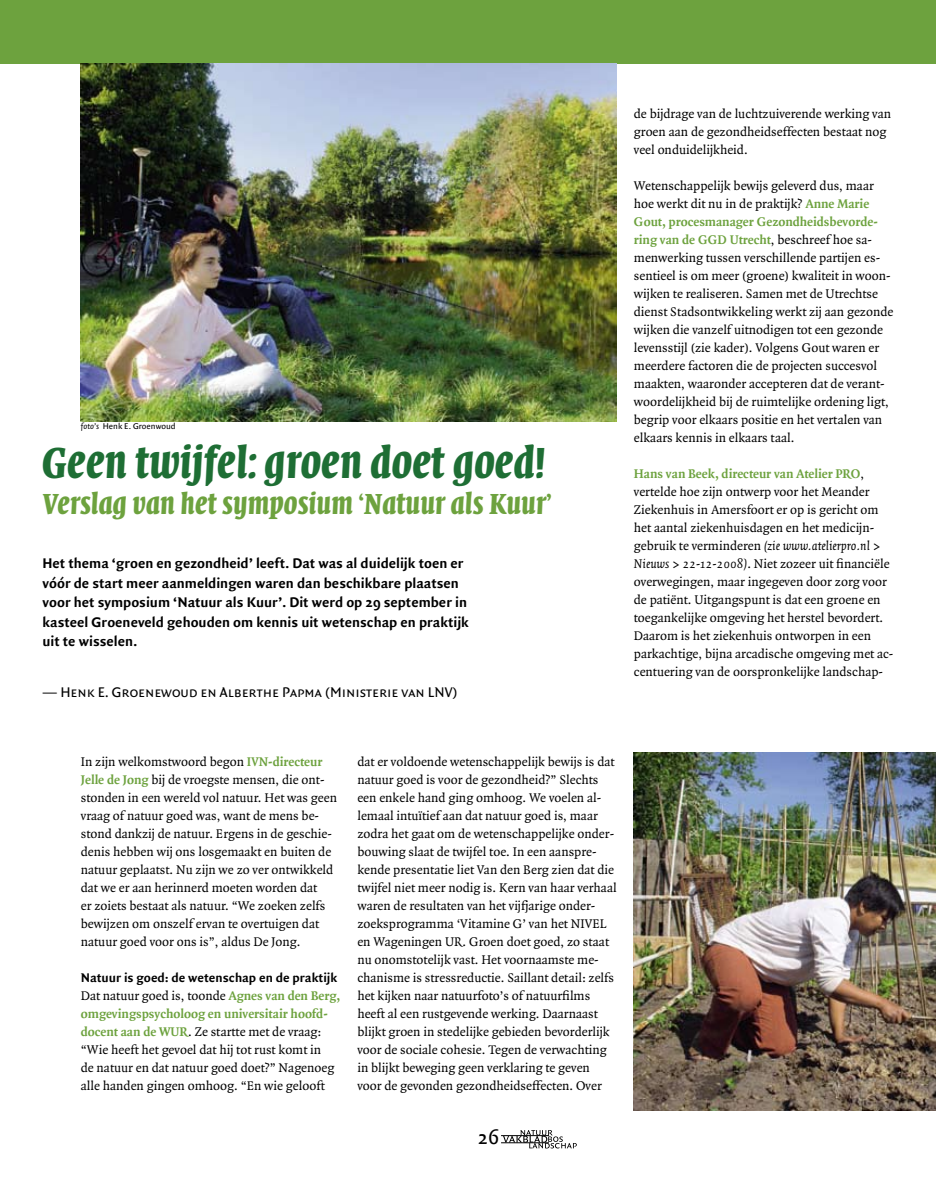
<style>
.page{position:relative;width:936px;height:1191px;background:#fff}
.page>*{position:absolute;margin:0;border:0;box-sizing:border-box;transform-origin:0 0}
.t1{font:italic 700 45px "Quadraat Dis";color:#1e6e34}
.t2{font:italic 700 30px "Quadraat Dis";color:#6da23e}
.t3{font:21px "Quadraat Sans";color:#000}
.t4{font:700 15px/19.5px "Quadraat Sans";color:#000}
.t5{font:15px "Quadraat Sans Caps";color:#000}
.t6{font:13.5px/18px "Quadraat";color:#000}
.t7{font:700 13.5px "Quadraat Sans";color:#000}
.t8{font:9px "Quadraat Sans";color:#000}
.s1{font-style:italic}
.s2{font-weight:700;color:#6da23e}
</style>
<div class="page">
<svg style="left:503px;top:1130px;width:73px;height:18px"></svg>
<hr style="left:501px;top:1135px;width:48px;height:1px;background:#000">
<hr style="left:501px;top:1142px;width:48px;height:1px;background:#000">
<div style="left:0;top:0;width:935px;height:64px;background:#6da23e"></div>
<img style="left:81px;top:64px;width:536px;height:357px">
<img style="left:634px;top:753px;width:301px;height:357px">
<p class="t8" style="left:81px;top:421px;width:96px"><span class="s1">foto’s</span> Henk E. Groenwoud</p>
<h1 class="t1" style="left:43px;top:439px;width:504px">Geen twijfel: groen doet goed!</h1>
<h2 class="t2" style="left:43px;top:488px;width:510px">Verslag van het symposium ‘Natuur als Kuur’</h2>
<p class="t4" style="left:43px;top:554px;width:428px">Het thema ‘groen en gezondheid’ leeft. Dat was al duidelijk toen er vóór de start meer aanmeldingen waren dan beschikbare plaatsen voor het symposium ‘Natuur als Kuur’. Dit werd op 29 september in kasteel Groeneveld gehouden om kennis uit wetenschap en praktijk uit te wisselen.</p>
<p class="t5" style="left:43px;top:683px;width:416px">— Henk E. Groenewoud en Alberthe Papma (Ministerie van LNV)</p>
<p class="t6" style="left:634px;top:105px;width:259px">de bijdrage van de luchtzuiverende werking van groen aan de gezondheidseffecten bestaat nog veel onduidelijkheid.</p>
<p class="t6" style="left:634px;top:177px;width:261px">Wetenschappelijk bewijs geleverd dus, maar hoe werkt dit nu in de praktijk? <span class="s2">Anne Marie Gout, procesmanager Gezondheidsbevorde&shy;ring van de GGD Utrecht</span>, beschreef hoe sa&shy;menwerking tussen verschillende partijen es&shy;sentieel is om meer (groene) kwaliteit in woon&shy;wijken te realiseren. Samen met de Utrechtse dienst Stadsontwikkeling werkt zij aan gezonde wijken die vanzelf uitnodigen tot een gezonde levensstijl (zie kader). Volgens Gout waren er meerdere factoren die de projecten succesvol maakten, waaronder accepteren dat de verant&shy;woordelijkheid bij de ruimtelijke ordening ligt, begrip voor elkaars positie en het vertalen van elkaars kennis in elkaars taal.</p>
<p class="t6" style="left:634px;top:465px;width:261px"><span class="s2">Hans van Beek, directeur van Atelier PRO</span>, vertelde hoe zijn ontwerp voor het Meander Ziekenhuis in Amersfoort er op is gericht om het aantal ziekenhuisdagen en het medicijn&shy;gebruik te verminderen <span class="s1">(zie www.atelierpro.nl &gt; Nieuws &gt; 22-12-2008)</span>. Niet zozeer uit financiële overwegingen, maar ingegeven door zorg voor de patiënt. Uitgangspunt is dat een groene en toegankelijke omgeving het herstel bevordert.<br>Daarom is het ziekenhuis ontworpen in een parkachtige, bijna arcadische omgeving met ac&shy;centuering van de oorspronkelijke landschap-</p>
<p class="t6" style="left:81px;top:753px;width:258px">In zijn welkomstwoord begon <span class="s2">IVN-directeur Jelle de Jong</span> bij de vroegste mensen, die ont&shy;stonden in een wereld vol natuur. Het was geen vraag of natuur goed was, want de mens be&shy;stond dankzij de natuur. Ergens in de geschie&shy;denis hebben wij ons losgemaakt en buiten de natuur geplaatst. Nu zijn we zo ver ontwikkeld dat we er aan herinnerd moeten worden dat<br>er zoiets bestaat als natuur. “We zoeken zelfs bewijzen om onszelf ervan te overtuigen dat natuur goed voor ons is”, aldus De Jong.</p>
<p class="t7" style="left:81px;top:970px;width:258px">Natuur is goed: de wetenschap en de praktijk</p>
<p class="t6" style="left:81px;top:987px;width:261px">Dat natuur goed is, toonde <span class="s2">Agnes van den Berg, omgevingspsycholoog en universitair hoofd&shy;docent aan de WUR</span>. Ze startte met de vraag: “Wie heeft het gevoel dat hij tot rust komt in<br>de natuur en dat natuur goed doet?” Nagenoeg alle handen gingen omhoog. “En wie gelooft</p>
<p class="t6" style="left:357px;top:753px;width:261px">dat er voldoende wetenschappelijk bewijs is dat natuur goed is voor de gezondheid?” Slechts een enkele hand ging omhoog. We voelen al&shy;lemaal intuïtief aan dat natuur goed is, maar zodra het gaat om de wetenschappelijke onder&shy;bouwing slaat de twijfel toe. In een aanspre&shy;kende presentatie liet Van den Berg zien dat die twijfel niet meer nodig is. Kern van haar verhaal waren de resultaten van het vijfjarige onder&shy;zoeksprogramma ‘Vitamine G’ van het NIVEL en Wageningen UR. Groen doet goed, zo staat nu onomstotelijk vast. Het voornaamste me&shy;chanisme is stressreductie. Saillant detail: zelfs het kijken naar natuurfoto’s of natuurfilms heeft al een rustgevende werking. Daarnaast blijkt groen in stedelijke gebieden bevorderlijk voor de sociale cohesie. Tegen de verwachting in blijkt beweging geen verklaring te geven voor de gevonden gezondheidseffecten. Over</p>
<h3 class="t3" style="left:478px;top:1125px;width:22px">26</h3>
</div>
